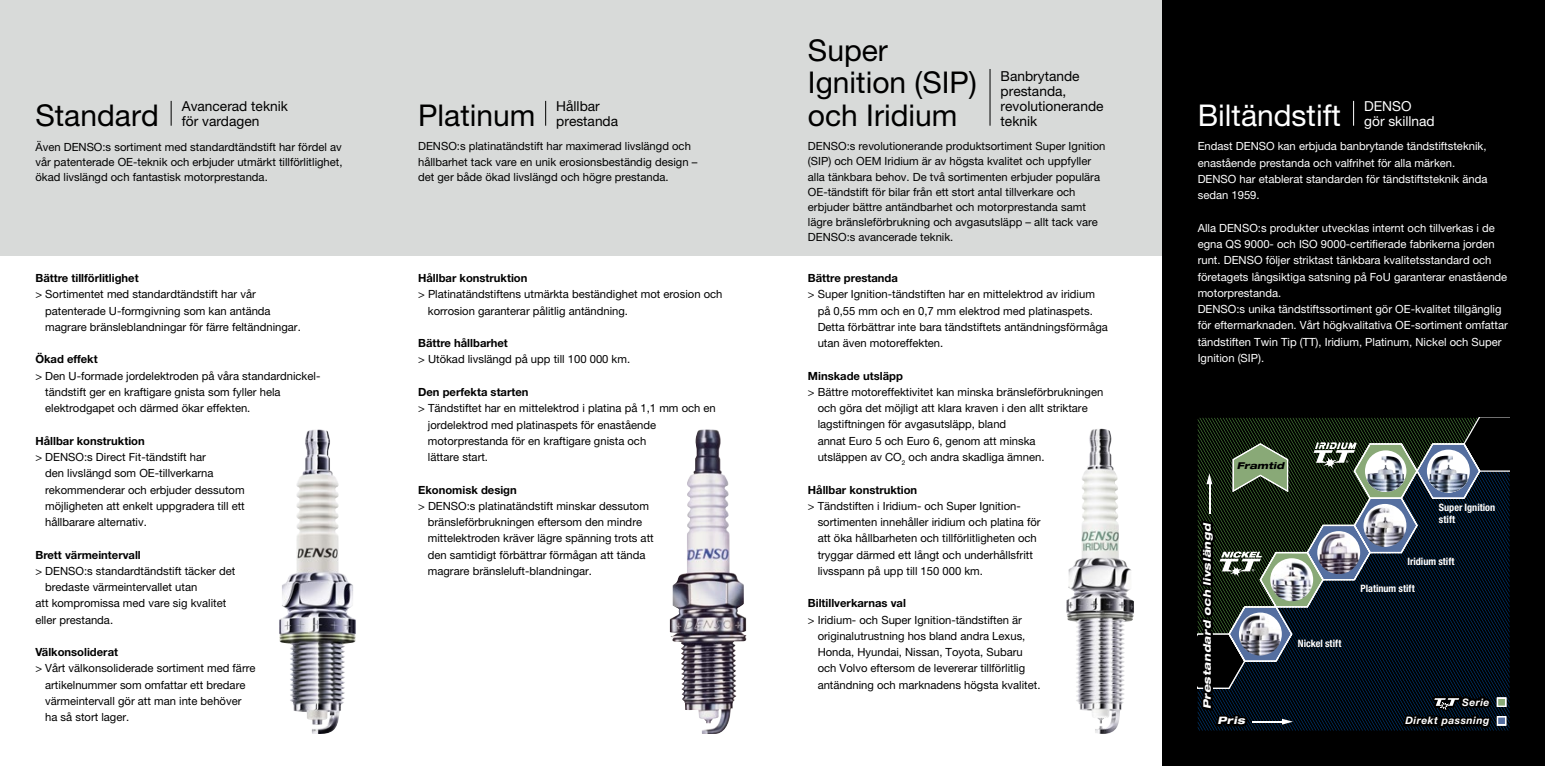
<style>
.page{position:relative;width:1545px;height:766px;background:#fff}
.page>*{position:absolute;margin:0;border:0;box-sizing:border-box;transform-origin:0 0}
.t1{font:30px/32.5px "Helvetica Neue LT Pro";color:#000}
.t2{font:30px "Helvetica Neue LT Pro";color:#fff}
.t3{font:13.75px/15px "Helvetica Neue LT Pro";color:#000}
.t4{font:13.75px/15px "Helvetica Neue LT Pro";color:#fff}
.t5{font:11.25px/16.2px "Helvetica Neue LT Pro";color:#000}
.t6{font:11.25px/16.2px "Helvetica Neue LT Pro";color:#fff}
.t7{font:700 11.25px "Helvetica Neue LT Pro";color:#000}
.t8{font:italic 800 expanded 10.25px "Helvetica Neue LT Pro";color:#fff}
.t9{font:italic 700 10.25px "Helvetica Neue LT Pro";letter-spacing:.05em;color:#fff}
.t10{font:700 condensed 10.12px/12.2px "Helvetica Neue LT Pro";color:#fff}
.t11{font:italic 800 expanded 9.38px "Helvetica Neue LT Pro";letter-spacing:.01em;color:#000}
</style>
<div class="page">
<div style="left:0;top:0;width:1162px;height:255px;background:#d8dad9"></div>
<div style="left:1162px;top:0;width:383px;height:765px;background:#000"></div>
<img style="left:279px;top:432px;width:51px;height:296px">
<img style="left:670px;top:431px;width:76px;height:302px">
<img style="left:1066px;top:431px;width:46px;height:297px">
<svg style="left:1198px;top:417px;width:311px;height:313px"></svg>
<svg style="left:171px;top:101px;width:1px;height:25px"></svg>
<svg style="left:545px;top:101px;width:1px;height:25px"></svg>
<hr style="left:990px;top:69px;width:1px;height:57px;background:#000">
<svg style="left:1353px;top:101px;width:1px;height:25px"></svg>
<p class="t3" style="left:182px;top:98px;width:108px">Avancerad teknik för vardagen</p>
<h1 class="t1" style="left:35px;top:98px;width:125px">Standard</h1>
<h1 class="t1" style="left:418px;top:98px;width:119px">Platinum</h1>
<p class="t3" style="left:556px;top:98px;width:63px">Hållbar prestanda</p>
<h1 class="t1" style="left:808px;top:33px;width:170px">Super<br>Ignition (SIP) och Iridium</h1>
<p class="t3" style="left:1001px;top:68px;width:104px">Banbrytande prestanda, revolutionerande teknik</p>
<h1 class="t2" style="left:1198px;top:97px;width:145px">Biltändstift</h1>
<p class="t4" style="left:1364px;top:98px;width:72px">DENSO gör skillnad</p>
<p class="t5" style="left:35px;top:139px;width:309px;line-height:15px;text-align:justify">Även DENSO:s sortiment med standardtändstift har fördel av vår patenterade OE-teknik och erbjuder utmärkt tillförlitlighet, ökad livslängd och fantastisk motorprestanda.</p>
<p class="t5" style="left:418px;top:139px;width:281px;line-height:15px">DENSO:s platinatändstift har maximerad livslängd och hållbarhet tack vare en unik erosionsbeständig design – det ger både ökad livslängd och högre prestanda.</p>
<p class="t5" style="left:808px;top:139px;width:299px;line-height:15px">DENSO:s revolutionerande produktsortiment Super Ignition (SIP) och OEM Iridium är av högsta kvalitet och uppfyller alla tänkbara behov. De två sortimenten erbjuder populära OE-tändstift för bilar från ett stort antal tillverkare och erbjuder bättre antändbarhet och motorprestanda samt lägre bränsleförbrukning och avgasutsläpp – allt tack vare DENSO:s avancerade teknik.</p>
<p class="t6" style="left:1198px;top:138px;width:291px">Endast DENSO kan erbjuda banbrytande tändstiftsteknik, enastående prestanda och valfrihet för alla märken.<br>DENSO har etablerat standarden för tändstiftsteknik ända sedan 1959.</p>
<p class="t6" style="left:1198px;top:219px;width:312px">Alla DENSO:s produkter utvecklas internt och tillverkas i de egna QS 9000- och ISO 9000-certifierade fabrikerna jorden runt. DENSO följer striktast tänkbara kvalitetsstandard och företagets långsiktiga satsning på FoU garanterar enastående motorprestanda.<br>DENSO:s unika tändstiftssortiment gör OE-kvalitet tillgänglig för eftermarknaden. Vårt högkvalitativa OE-sortiment omfattar tändstiften Twin Tip (TT), Iridium, Platinum, Nickel och Super Ignition (SIP).</p>
<p class="t7" style="left:418px;top:271px;width:111px">Hållbar konstruktion</p>
<p class="t5" style="left:428px;top:286px;width:296px;text-indent:-10px">&gt; Platinatändstiftens utmärkta beständighet mot erosion och korrosion garanterar pålitlig antändning.</p>
<p class="t7" style="left:418px;top:336px;width:91px">Bättre hållbarhet</p>
<p class="t5" style="left:418px;top:351px;width:214px">&gt; Utökad livslängd på upp till 100 000 km.</p>
<p class="t7" style="left:418px;top:385px;width:112px">Den perfekta starten</p>
<p class="t5" style="left:428px;top:400px;width:289px;text-indent:-10px">&gt; Tändstiftet har en mittelektrod i platina på 1,1 mm och en jordelektrod med platinaspets för enastående motorprestanda för en kraftigare gnista och<br>lättare start.</p>
<p class="t7" style="left:418px;top:482px;width:100px">Ekonomisk design</p>
<p class="t5" style="left:428px;top:497px;width:227px;text-indent:-10px">&gt; DENSO:s platinatändstift minskar dessutom bränsleförbrukningen eftersom den mindre mittelektroden kräver lägre spänning trots att den samtidigt förbättrar förmågan att tända magrare bränsleluft-blandningar.</p>
<p class="t7" style="left:808px;top:271px;width:92px">Bättre prestanda</p>
<p class="t5" style="left:818px;top:286px;width:292px;text-indent:-10px">&gt; Super Ignition-tändstiften har en mittelektrod av iridium på 0,55 mm och en 0,7 mm elektrod med platinaspets.<br>Detta förbättrar inte bara tändstiftets antändningsförmåga utan även motoreffekten.</p>
<p class="t7" style="left:808px;top:368px;width:96px">Minskade utsläpp</p>
<p class="t5" style="left:818px;top:383px;width:287px;text-indent:-10px">&gt; Bättre motoreffektivitet kan minska bränsleförbrukningen och göra det möjligt att klara kraven i den allt striktare lagstiftningen för avgasutsläpp, bland<br>annat Euro 5 och Euro 6, genom att minska<br>utsläppen av CO<sub>2</sub> och andra skadliga ämnen.</p>
<p class="t7" style="left:808px;top:482px;width:111px">Hållbar konstruktion</p>
<p class="t5" style="left:818px;top:497px;width:224px;text-indent:-10px">&gt; Tändstiften i Iridium- och Super Ignition&shy;sortimenten innehåller iridium och platina för att öka hållbarheten och tillförlitligheten och tryggar därmed ett långt och underhållsfritt livsspann på upp till 150 000 km.</p>
<p class="t7" style="left:808px;top:596px;width:100px">Biltillverkarnas val</p>
<p class="t5" style="left:818px;top:611px;width:224px;text-indent:-10px">&gt; Iridium- och Super Ignition-tändstiften är originalutrustning hos bland andra Lexus, Honda, Hyundai, Nissan, Toyota, Subaru och Volvo eftersom de levererar tillförlitlig antändning och marknadens högsta kvalitet.</p>
<p class="t7" style="left:35px;top:271px;width:105px">Bättre tillförlitlighet</p>
<p class="t5" style="left:45px;top:286px;width:257px;text-indent:-10px">&gt; Sortimentet med standardtändstift har vår patenterade U-formgivning som kan antända magrare bränsleblandningar för färre feltändningar.</p>
<p class="t7" style="left:35px;top:352px;width:64px">Ökad effekt</p>
<p class="t5" style="left:45px;top:367px;width:276px;text-indent:-10px">&gt; Den U-formade jordelektroden på våra standardnickel&shy;tändstift ger en kraftigare gnista som fyller hela elektrodgapet och därmed ökar effekten.</p>
<p class="t7" style="left:35px;top:433px;width:111px">Hållbar konstruktion</p>
<p class="t5" style="left:45px;top:448px;width:201px;text-indent:-10px">&gt; DENSO:s Direct Fit-tändstift har<br>den livslängd som OE-tillverkarna rekommenderar och erbjuder dessutom möjligheten att enkelt uppgradera till ett hållbarare alternativ.</p>
<p class="t7" style="left:35px;top:547px;width:107px">Brett värmeintervall</p>
<p class="t5" style="left:35px;top:562px;width:201px">&gt; DENSO:s standardtändstift täcker det</p>
<p class="t5" style="left:45px;top:578px;width:154px">bredaste värmeintervallet utan</p>
<p class="t5" style="left:35px;top:595px;width:192px">att kompromissa med vare sig kvalitet</p>
<p class="t5" style="left:35px;top:611px;width:79px">eller prestanda.</p>
<p class="t7" style="left:35px;top:644px;width:84px">Välkonsoliderat</p>
<p class="t5" style="left:45px;top:660px;width:212px;text-indent:-10px">&gt; Vårt välkonsoliderade sortiment med färre artikelnummer som omfattar ett bredare värmeintervall gör att man inte behöver ha så stort lager.</p>
<p class="t11" style="left:1237px;top:459px;width:49px">Framtid</p>
<p class="t10" style="left:1439px;top:501px;width:58px">Super Ignition stift</p>
<p class="t10" style="left:1408px;top:555px;width:49px">Iridium stift</p>
<p class="t10" style="left:1361px;top:582px;width:56px">Platinum stift</p>
<p class="t8" style="left:1201px;top:709px;width:188px;rotate:-90deg">Prestandard och livslängd</p>
<p class="t10" style="left:1298px;top:636px;width:45px">Nickel stift</p>
<p class="t9" style="left:1462px;top:695px;width:29px">Serie</p>
<p class="t8" style="left:1217px;top:714px;width:29px">Pris</p>
<p class="t9" style="left:1405px;top:714px;width:86px">Direkt passning</p>
</div>
